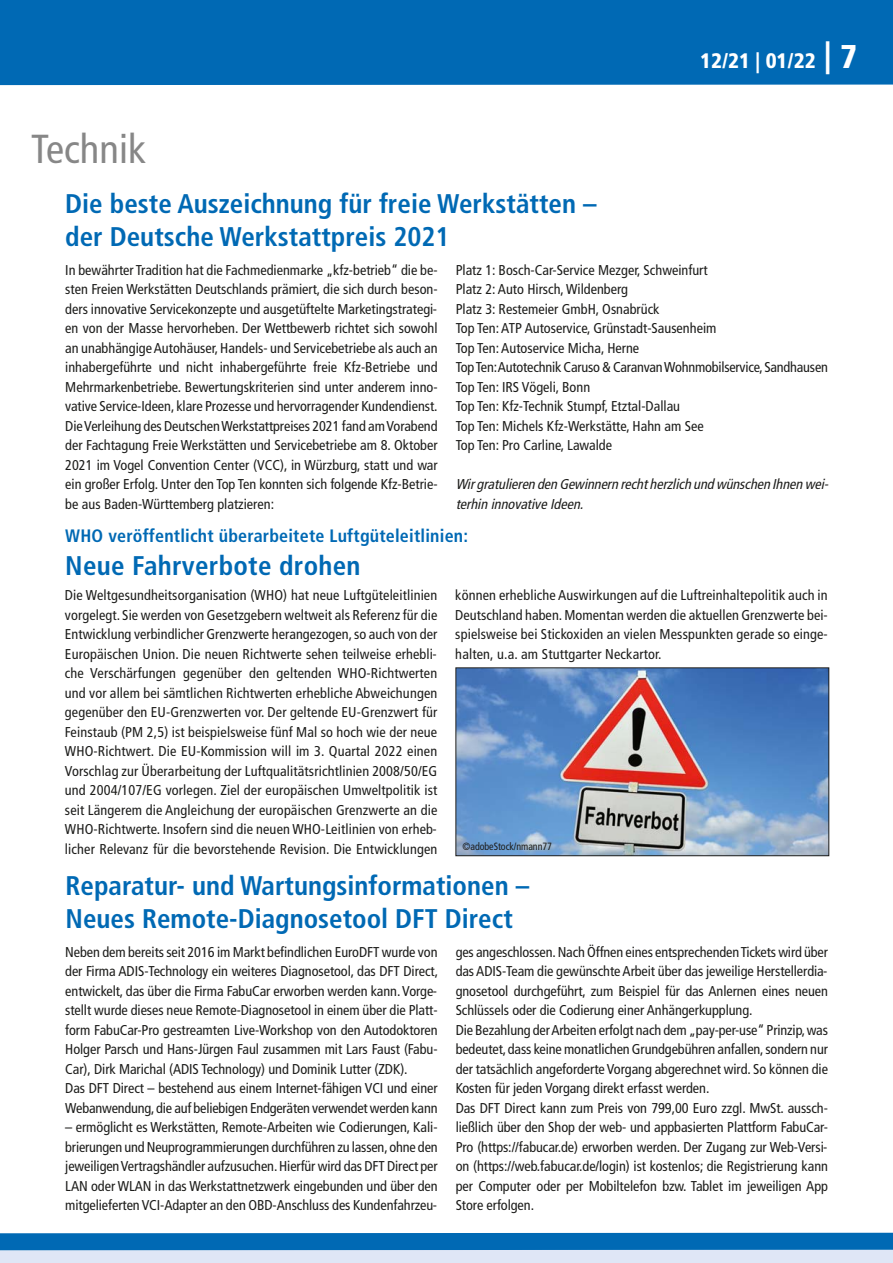
<style>
.page{position:relative;width:893px;height:1263px;background:#fff}
.page>*{position:absolute;margin:0;border:0;box-sizing:border-box;transform-origin:0 0}
.t1{font:condensed 40.5px "Frutiger";color:#878787}
.t2{font:700 condensed 27px/33px "Frutiger";color:#0069b4}
.t3{font:900 condensed 21px "Frutiger";color:#fff}
.t4{font:700 condensed 18px "Frutiger";letter-spacing:.01em;color:#0069b4}
.t5{font:condensed 14.25px/19.5px "Frutiger";letter-spacing:-.005em;color:#1d1d1b;text-align:justify}
.t6{font:italic condensed 14.25px/19.5px "Frutiger";color:#1d1d1b}
.t7{font:condensed 10.5px "Frutiger";letter-spacing:-.005em;color:#1d1d1b;scale:.95 1}
.s1{font-size:33px}
</style>
<div class="page">
<div style="left:0;top:0;width:893px;height:85px;background:#0069b4"></div>
<svg style="left:0;top:1233px;width:893px;height:30px"></svg>
<img style="left:457px;top:669px;width:370px;height:185px">
<div style="left:455px;top:667px;width:374px;height:189px;border:1px solid #1d1d1b"></div>
<h1 class="t1" style="left:31px;top:133px;width:116px">Technik</h1>
<h2 class="t2" style="left:65px;top:189px;width:533px">Die beste Auszeichnung für freie Werkstätten – der Deutsche Werkstattpreis 2021</h2>
<h3 class="t3" style="left:700px;top:53px;width:158px">12/21 | 01/22 <span class="s1">| 7</span></h3>
<p class="t5" style="left:65px;top:261px;width:374px">In bewährter Tradition hat die Fachmedienmarke „kfz-betrieb“ die be&shy;sten Freien Werkstätten Deutschlands prämiert, die sich durch beson&shy;ders innovative Servicekonzepte und ausgetüftelte Marketingstrategi&shy;en von der Masse hervorheben. Der Wettbewerb richtet sich sowohl an unabhängige Autohäuser, Handels- und Servicebetriebe als auch an inhabergeführte und nicht inhabergeführte freie Kfz-Betriebe und Mehrmarkenbetriebe. Bewertungskriterien sind unter anderem inno&shy;vative Service-Ideen, klare Prozesse und hervorragender Kundendienst.<br>Die Verleihung des Deutschen Werkstattpreises 2021 fand am Vorabend der Fachtagung Freie Werkstätten und Servicebetriebe am 8. Oktober 2021 im Vogel Convention Center (VCC), in Würzburg, statt und war ein großer Erfolg. Unter den Top Ten konnten sich folgende Kfz-Betrie&shy;be aus Baden-Württemberg platzieren:</p>
<p class="t5" style="left:456px;top:261px;width:374px;text-align:left">Platz 1: Bosch-Car-Service Mezger, Schweinfurt<br>Platz 2: Auto Hirsch, Wildenberg<br>Platz 3: Restemeier GmbH, Osnabrück<br>Top Ten: ATP Autoservice, Grünstadt-Sausenheim<br>Top Ten: Autoservice Micha, Herne<br>Top Ten: Autotechnik Caruso &amp; Caranvan Wohnmobilservice, Sandhausen Top Ten: IRS Vögeli, Bonn<br>Top Ten: Kfz-Technik Stumpf, Etztal-Dallau<br>Top Ten: Michels Kfz-Werkstätte, Hahn am See<br>Top Ten: Pro Carline, Lawalde</p>
<p class="t6" style="left:456px;top:476px;width:377px">Wirgratulieren den Gewinnern rechtherzlich und wünschen Ihnen wei&shy;terhin innovative Ideen.</p>
<p class="t4" style="left:65px;top:528px;width:404px">WHO veröffentlicht überarbeitete Luftgüteleitlinien:</p>
<h2 class="t2" style="left:65px;top:551px;width:297px">Neue Fahrverbote drohen</h2>
<p class="t5" style="left:65px;top:587px;width:374px">Die Weltgesundheitsorganisation (WHO) hat neue Luftgüteleitlinien vorgelegt. Sie werden von Gesetzgebern weltweit als Referenz für die Entwicklung verbindlicher Grenzwerte herangezogen, so auch von der Europäischen Union. Die neuen Richtwerte sehen teilweise erhebli&shy;che Verschärfungen gegenüber den geltenden WHO-Richtwerten und vor allem bei sämtlichen Richtwerten erhebliche Abweichungen gegenüber den EU-Grenzwerten vor. Der geltende EU-Grenzwert für Feinstaub (PM 2,5) ist beispielsweise fünf Mal so hoch wie der neue WHO-Richtwert. Die EU-Kommission will im 3. Quartal 2022 einen Vorschlag zur Überarbeitung der Luftqualitätsrichtlinien 2008/50/EG und 2004/107/EG vorlegen. Ziel der europäischen Umweltpolitik ist seit Längerem die Angleichung der europäischen Grenzwerte an die WHO-Richtwerte. Insofern sind die neuen WHO-Leitlinien von erheb&shy;licher Relevanz für die bevorstehende Revision. Die Entwicklungen</p>
<p class="t5" style="left:455px;top:587px;width:374px">können erhebliche Auswirkungen auf die Luftreinhaltepolitik auch in Deutschland haben. Momentan werden die aktuellen Grenzwerte bei&shy;spielsweise bei Stickoxiden an vielen Messpunkten gerade so einge&shy;halten, u.a. am Stuttgarter Neckartor.</p>
<p class="t7" style="left:462px;top:842px;width:96px">©adobeStock/nmann77</p>
<h2 class="t2" style="left:66px;top:871px;width:465px">Reparatur- und Wartungsinformationen –<br>Neues Remote-Diagnosetool DFT Direct</h2>
<p class="t5" style="left:65px;top:943px;width:374px;text-align:left">Neben dem bereits seit 2016 im Markt befindlichen EuroDFT wurde von der Firma ADIS-Technology ein weiteres Diagnosetool, das DFT Direct, entwickelt, das über die Firma FabuCar erworben werden kann. Vorge&shy;stellt wurde dieses neue Remote-Diagnosetool in einem über die Platt&shy;form FabuCar-Pro gestreamten Live-Workshop von den Autodoktoren Holger Parsch und Hans-Jürgen Faul zusammen mit Lars Faust (Fabu-Car), Dirk Marichal (ADIS Technology) und Dominik Lutter (ZDK).<br>Das DFT Direct – bestehend aus einem Internet-fähigen VCI und einer Webanwendung, die auf beliebigen Endgeräten verwendet werden kann</p>
<p class="t5" style="left:65px;top:1118px;width:374px">– ermöglicht es Werkstätten, Remote-Arbeiten wie Codierungen, Kali&shy;brierungen und Neuprogrammierungen durchführen zu lassen, ohne den jeweiligen Vertragshändler aufzusuchen. Hierfür wird das DFT Direct per LAN oder WLAN in das Werkstattnetzwerk eingebunden und über den mitgelieferten VCI-Adapter an den OBD-Anschluss des Kundenfahrzeu-</p>
<p class="t5" style="left:456px;top:943px;width:374px;text-align:left">ges angeschlossen. Nach Öffnen eines entsprechenden Tickets wird über das ADIS-Team die gewünschte Arbeit über das jeweilige Herstellerdia&shy;gnosetool durchgeführt, zum Beispiel für das Anlernen eines neuen Schlüssels oder die Codierung einer Anhängerkupplung.<br>Die Bezahlung der Arbeiten erfolgt nach dem „pay-per-use“ Prinzip, was bedeutet, dass keine monatlichen Grundgebühren anfallen, sondern nur der tatsächlich angeforderte Vorgang abgerechnet wird. So können die Kosten für jeden Vorgang direkt erfasst werden.<br>Das DFT Direct kann zum Preis von 799,00 Euro zzgl. MwSt. aussch&shy;ließlich über den Shop der web- und appbasierten Plattform FabuCar-Pro (https://fabucar.de) erworben werden. Der Zugang zur Web-Versi&shy;on (https://web.fabucar.de/login) ist kostenlos; die Registrierung kann per Computer oder per Mobiltelefon bzw. Tablet im jeweiligen App Store erfolgen.</p>
</div>
